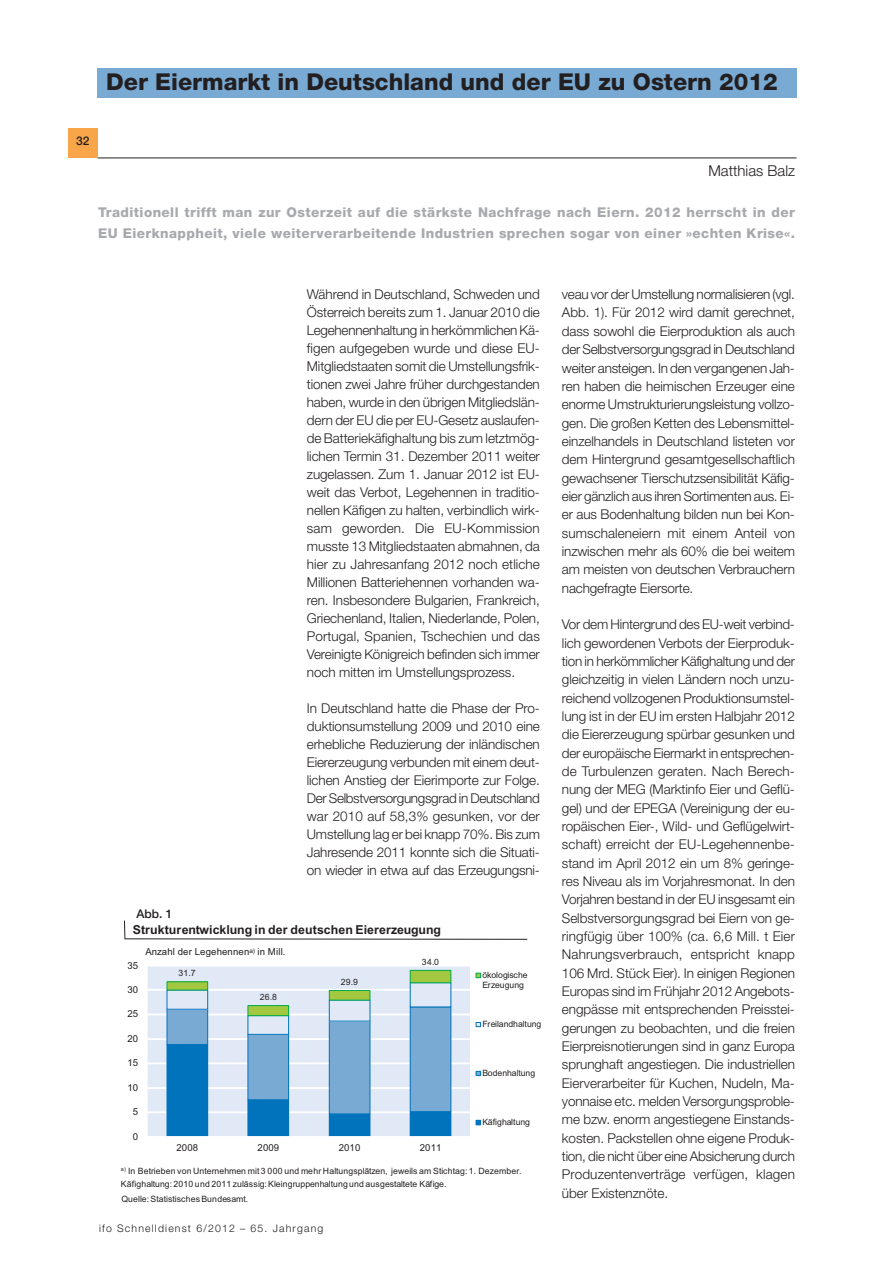
<style>
.page{position:relative;width:893px;height:1263px;background:#fff}
.page>*{position:absolute;margin:0;border:0;box-sizing:border-box;transform-origin:0 0}
.t1{font:800 23.25px "Helvetica Neue LT Std";color:#231f20}
.t2{font:300 15px "Helvetica Neue LT Std";color:#231f20}
.t3{font:300 13.5px/18.3px "Helvetica Neue LT Std";letter-spacing:-.01em;color:#231f20;text-align:justify}
.t4{font:800 13.5px/21px "Helvetica Neue LT Std";letter-spacing:.03em;color:#a8a9ad}
.t5{font:700 12.3px "Arial";color:#231f20}
.t6{font:500 12px "Helvetica Neue LT Std";color:#231f20}
.t7{font:300 10.5px "Helvetica Neue LT Std";letter-spacing:.11em;color:#231f20}
.t8{font:9.6px "Arial";letter-spacing:.015em;color:#231f20}
.t9{font:8.7px "Arial";letter-spacing:.015em;color:#231f20}
.t10{font:8.7px/9.6px "Arial";letter-spacing:-.02em;color:#231f20}
.t11{font:8.7px "Arial";letter-spacing:-.015em;color:#231f20}
</style>
<div class="page">
<hr style="left:98px;top:158px;width:698px;height:1px;background:#231f20">
<div style="left:68px;top:128px;width:30px;height:29px;background:#f9a64a"></div>
<div style="left:97px;top:68px;width:699px;height:30px;background:#79aad4"></div>
<div style="left:147px;top:966px;width:324px;height:171px;background:#e1e9f6"></div>
<hr style="left:147px;top:965px;width:324px;height:2px;background:#fff">
<hr style="left:147px;top:989px;width:324px;height:2px;background:#fff">
<hr style="left:147px;top:1014px;width:324px;height:1px;background:#fff">
<hr style="left:147px;top:1038px;width:324px;height:2px;background:#fff">
<hr style="left:147px;top:1062px;width:324px;height:2px;background:#fff">
<hr style="left:147px;top:1087px;width:324px;height:2px;background:#fff">
<hr style="left:147px;top:1111px;width:324px;height:2px;background:#fff">
<div style="left:167px;top:1044px;width:41px;height:93px;background:#0073bc"></div>
<div style="left:248px;top:1100px;width:41px;height:37px;background:#0073bc"></div>
<div style="left:329px;top:1114px;width:41px;height:23px;background:#0073bc"></div>
<div style="left:410px;top:1112px;width:41px;height:25px;background:#0073bc"></div>
<div style="left:167px;top:1009px;width:41px;height:35px;background:#79aad4"></div>
<div style="left:167px;top:1009px;width:41px;height:36px;border:1px solid #0073bc"></div>
<div style="left:248px;top:1034px;width:41px;height:66px;background:#79aad4"></div>
<div style="left:248px;top:1034px;width:41px;height:66px;border:1px solid #0073bc"></div>
<div style="left:329px;top:1021px;width:41px;height:93px;background:#79aad4"></div>
<div style="left:329px;top:1021px;width:41px;height:93px;border:1px solid #0073bc"></div>
<div style="left:410px;top:1007px;width:41px;height:105px;background:#79aad4"></div>
<div style="left:410px;top:1007px;width:41px;height:105px;border:1px solid #0073bc"></div>
<div style="left:167px;top:990px;width:41px;height:19px;border:1px solid #0073bc"></div>
<div style="left:248px;top:1015px;width:41px;height:20px;border:1px solid #0073bc"></div>
<div style="left:329px;top:1000px;width:41px;height:21px;background:#e1e9f6"></div>
<div style="left:329px;top:1000px;width:41px;height:21px;border:1px solid #0073bc"></div>
<div style="left:410px;top:983px;width:41px;height:24px;background:#e1e9f6"></div>
<div style="left:167px;top:982px;width:41px;height:8px;background:#a4c740"></div>
<div style="left:248px;top:1006px;width:41px;height:10px;background:#a4c740"></div>
<div style="left:248px;top:1005px;width:41px;height:11px;border:1px solid #00ab4d"></div>
<div style="left:329px;top:990px;width:41px;height:10px;background:#a4c740"></div>
<div style="left:329px;top:990px;width:41px;height:10px;border:1px solid #00ab4d"></div>
<div style="left:410px;top:970px;width:41px;height:13px;background:#a4c740"></div>
<div style="left:410px;top:970px;width:41px;height:13px;border:1px solid #00ab4d"></div>
<hr style="left:146px;top:966px;width:2px;height:171px;background:#fff">
<svg style="left:147px;top:1135px;width:323px;height:2px"></svg>
<div style="left:470px;top:956px;width:75px;height:196px;background:#fff"></div>
<svg style="left:476px;top:973px;width:5px;height:5px"></svg>
<svg style="left:476px;top:1022px;width:5px;height:5px"></svg>
<svg style="left:476px;top:1071px;width:5px;height:5px"></svg>
<svg style="left:476px;top:1120px;width:5px;height:5px"></svg>
<svg style="left:124px;top:920px;width:404px;height:20px"></svg>
<h1 class="t1" style="left:106px;top:74px;width:673px">Der Eiermarkt in Deutschland und der EU zu Ostern 2012</h1>
<p class="t6" style="left:76px;top:134px;width:15px">32</p>
<p class="t2" style="left:708px;top:166px;width:88px">Matthias Balz</p>
<p class="t4" style="left:98px;top:203px;width:698px">Traditionell trifft man zur Osterzeit auf die stärkste Nachfrage nach Eiern. 2012 herrscht in der<br>EU Eierknappheit, viele weiterverarbeitende Industrien sprechen sogar von einer »echten Krise«.</p>
<p class="t6" style="left:136px;top:907px;width:37px">Abb. 1</p>
<p class="t3" style="left:307px;top:287px;width:235px">Während in Deutschland, Schweden und Österreich bereits zum 1. Januar 2010 die Legehennenhaltung in herkömmlichen Kä&shy;figen aufgegeben wurde und diese EU-Mitgliedstaaten somit die Umstellungsfrik&shy;tionen zwei Jahre früher durchgestanden haben, wurde in den übrigen Mitgliedslän&shy;dern der EU die per EU-Gesetz auslaufen&shy;de Batteriekäfighaltung bis zum letztmög&shy;lichen Termin 31. Dezember 2011 weiter zugelassen. Zum 1. Januar 2012 ist EU&shy;weit das Verbot, Legehennen in traditio&shy;nellen Käfigen zu halten, verbindlich wirk&shy;sam geworden. Die EU-Kommission musste 13 Mitgliedstaaten abmahnen, da hier zu Jahresanfang 2012 noch etliche Millionen Batteriehennen vorhanden wa&shy;ren. Insbesondere Bulgarien, Frankreich, Griechenland, Italien, Niederlande, Polen, Portugal, Spanien, Tschechien und das Vereinigte Königreich befinden sich immer noch mitten im Umstellungsprozess.</p>
<p class="t3" style="left:307px;top:701px;width:235px">In Deutschland hatte die Phase der Pro&shy;duktionsumstellung 2009 und 2010 eine erhebliche Reduzierung der inländischen Eiererzeugung verbunden mit einem deut&shy;lichen Anstieg der Eierimporte zur Folge.<br>Der Selbstversorgungsgrad in Deutschland war 2010 auf 58,3% gesunken, vor der Umstellung lag er bei knapp 70%. Bis zum Jahresende 2011 konnte sich die Situati&shy;on wieder in etwa auf das Erzeugungsni-</p>
<p class="t5" style="left:133px;top:925px;width:310px">Strukturentwicklung in der deutschen Eiererzeugung</p>
<p class="t8" style="left:145px;top:949px;width:142px">Anzahl der Legehennen<sup>a)</sup> in Mill.</p>
<p class="t8" style="left:127px;top:962px;width:12px">35</p>
<p class="t8" style="left:127px;top:986px;width:12px">30</p>
<p class="t8" style="left:127px;top:1011px;width:12px">25</p>
<p class="t8" style="left:127px;top:1035px;width:12px">20</p>
<p class="t8" style="left:127px;top:1060px;width:12px">15</p>
<p class="t8" style="left:127px;top:1084px;width:12px">10</p>
<p class="t8" style="left:133px;top:1108px;width:7px">5</p>
<p class="t8" style="left:133px;top:1133px;width:7px">0</p>
<p class="t9" style="left:179px;top:970px;width:19px">31.7</p>
<p class="t9" style="left:260px;top:993px;width:19px">26.8</p>
<p class="t9" style="left:341px;top:979px;width:19px">29.9</p>
<p class="t9" style="left:422px;top:958px;width:19px">34.0</p>
<p class="t8" style="left:176px;top:1145px;width:23px">2008</p>
<p class="t8" style="left:257px;top:1145px;width:23px">2009</p>
<p class="t8" style="left:339px;top:1145px;width:23px">2010</p>
<p class="t8" style="left:420px;top:1145px;width:23px">2011</p>
<p class="t10" style="left:482px;top:971px;width:47px">ökologische<br>Erzeugung</p>
<p class="t10" style="left:482px;top:1020px;width:60px">Freilandhaltung</p>
<p class="t11" style="left:482px;top:1070px;width:54px">Bodenhaltung</p>
<p class="t11" style="left:482px;top:1119px;width:49px">Käfighaltung</p>
<p class="t9" style="left:121px;top:1167px;width:402px"><sup>a)</sup> In Betrieben von Unternehmen mit 3 000 und mehr Haltungsplätzen, jeweils am Stichtag: 1. Dezember.</p>
<p class="t9" style="left:121px;top:1181px;width:327px">Käfighaltung: 2010 und 2011 zulässig: Kleingruppenhaltung und ausgestaltete Käfige.</p>
<p class="t9" style="left:121px;top:1195px;width:128px">Quelle: Statistisches Bundesamt.</p>
<p class="t7" style="left:99px;top:1225px;width:226px">ifo Schnelldienst 6/2012 – 65. Jahrgang</p>
<p class="t3" style="left:562px;top:287px;width:235px">veau vor der Umstellung normalisieren (vgl.<br>Abb. 1). Für 2012 wird damit gerechnet, dass sowohl die Eierproduktion als auch der Selbstversorgungsgrad in Deutschland weiter ansteigen. In den vergangenen Jah&shy;ren haben die heimischen Erzeuger eine enorme Umstrukturierungsleistung vollzo&shy;gen. Die großen Ketten des Lebensmittel&shy;einzelhandels in Deutschland listeten vor dem Hintergrund gesamtgesellschaftlich gewachsener Tierschutzsensibilität Käfig - eier gänzlich aus ihren Sortimenten aus. Ei&shy;er aus Bodenhaltung bilden nun bei Kon&shy;sumschaleneiern mit einem Anteil von inzwischen mehr als 60% die bei weitem am meisten von deutschen Verbrauchern nachgefragte Eiersorte.</p>
<p class="t3" style="left:562px;top:617px;width:235px">Vor dem Hintergrund des EU-weit verbind&shy;lich gewordenen Verbots der Eierproduk&shy;tion in herkömmlicher Käfighaltung und der gleichzeitig in vielen Ländern noch unzu&shy;reichend vollzogenen Produktionsumstel&shy;lung ist in der EU im ersten Halbjahr 2012 die Eiererzeugung spürbar gesunken und der europäische Eiermarkt in entsprechen&shy;de Turbulenzen geraten. Nach Berech&shy;nung der MEG (Marktinfo Eier und Geflü&shy;gel) und der EPEGA (Vereinigung der eu&shy;ropäischen Eier-, Wild- und Geflügelwirt&shy;schaft) erreicht der EU-Legehennenbe&shy;stand im April 2012 ein um 8% geringe&shy;res Niveau als im Vorjahresmonat. In den Vorjahren bestand in der EU insgesamt ein Selbstversorgungsgrad bei Eiern von ge&shy;ringfügig über 100% (ca. 6,6 Mill. t Eier Nahrungsverbrauch, entspricht knapp 106 Mrd. Stück Eier). In einigen Regionen Europas sind im Frühjahr 2012 Angebots&shy;engpässe mit entsprechenden Preisstei&shy;gerungen zu beobachten, und die freien Eierpreisnotierungen sind in ganz Europa sprunghaft angestiegen. Die industriellen Eierverarbeiter für Kuchen, Nudeln, Ma&shy;yonnaise etc. melden Versorgungsproble&shy;me bzw. enorm angestiegene Einstands&shy;kosten. Packstellen ohne eigene Produk&shy;tion, die nicht über eine Absicherung durch Produzentenverträge verfügen, klagen über Existenznöte.</p>
</div>
